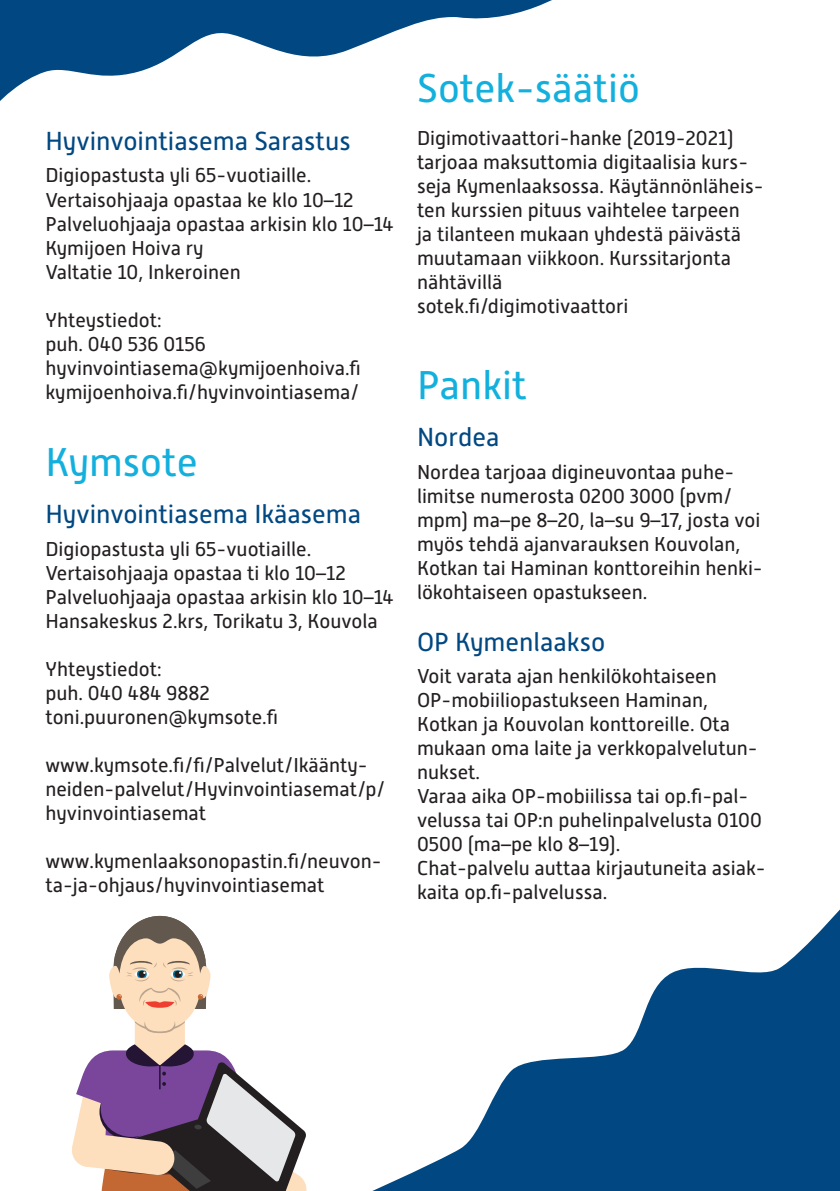
<style>
.page{position:relative;width:840px;height:1191px;background:#fff}
.page>*{position:absolute;margin:0;border:0;box-sizing:border-box;transform-origin:0 0}
.laatikko-otsikot{font:40px "Alwyn New";color:#13b0de}
.pikkuotsikot{font:26px "Alwyn New";color:#014882}
.laatikoissa{font:20px/24px "Alwyn New";color:#231f20}
</style>
<div class="page">
<svg style="left:0;top:0;width:552px;height:101px"></svg>
<svg style="left:372px;top:910px;width:467px;height:281px;fill:#014882"></svg>
<svg style="left:72px;top:916px;width:235px;height:275px"></svg>
<p class="pikkuotsikot" style="left:45px;top:126px;width:307px">Hyvinvointiasema Sarastus</p>
<p class="laatikoissa" style="left:45px;top:164px;width:267px">Digiopastusta yli 65-vuotiaille.</p>
<p class="laatikoissa" style="left:45px;top:188px;width:309px">Vertaisohjaaja opastaa ke klo 10–12</p>
<p class="laatikoissa" style="left:45px;top:212px;width:350px">Palveluohjaaja opastaa arkisin klo 10–14</p>
<p class="laatikoissa" style="left:45px;top:236px;width:160px">Kymijoen Hoiva ry</p>
<p class="laatikoissa" style="left:45px;top:260px;width:197px">Valtatie 10, Inkeroinen</p>
<p class="laatikoissa" style="left:45px;top:308px;width:118px">Yhteystiedot:</p>
<p class="laatikoissa" style="left:45px;top:332px;width:162px">puh. 040 536 0156</p>
<p class="laatikoissa" style="left:45px;top:356px;width:317px">hyvinvointiasema@kymijoenhoiva.fi</p>
<p class="laatikoissa" style="left:45px;top:380px;width:315px">kymijoenhoiva.fi/hyvinvointiasema/</p>
<p class="laatikko-otsikot" style="left:45px;top:439px;width:154px">Kymsote</p>
<p class="pikkuotsikot" style="left:45px;top:499px;width:317px">Hyvinvointiasema Ikäasema</p>
<p class="laatikoissa" style="left:45px;top:537px;width:267px">Digiopastusta yli 65-vuotiaille.</p>
<p class="laatikoissa" style="left:45px;top:561px;width:302px">Vertaisohjaaja opastaa ti klo 10–12</p>
<p class="laatikoissa" style="left:45px;top:585px;width:350px">Palveluohjaaja opastaa arkisin klo 10–14</p>
<p class="laatikoissa" style="left:45px;top:609px;width:333px">Hansakeskus 2.krs, Torikatu 3, Kouvola</p>
<p class="laatikoissa" style="left:45px;top:657px;width:118px">Yhteystiedot:</p>
<p class="laatikoissa" style="left:45px;top:681px;width:166px">puh. 040 484 9882</p>
<p class="laatikoissa" style="left:45px;top:705px;width:234px">toni.puuronen@kymsote.fi</p>
<p class="laatikoissa" style="left:45px;top:753px;width:341px">www.kymsote.fi/fi/Palvelut/Ikäänty&shy;neiden-palvelut/Hyvinvointiasemat/p/ hyvinvointiasemat</p>
<p class="laatikoissa" style="left:45px;top:849px;width:337px">www.kymenlaaksonopastin.fi/neuvon&shy;ta-ja-ohjaus/hyvinvointiasemat</p>
<p class="laatikko-otsikot" style="left:417px;top:66px;width:224px">Sotek-säätiö</p>
<p class="laatikoissa" style="left:417px;top:126px;width:348px">Digimotivaattori-hanke (2019-2021) tarjoaa maksuttomia digitaalisia kurs&shy;seja Kymenlaaksossa. Käytännönläheis&shy;ten kurssien pituus vaihtelee tarpeen<br>ja tilanteen mukaan yhdestä päivästä muutamaan viikkoon. Kurssitarjonta nähtävillä</p>
<p class="laatikoissa" style="left:417px;top:294px;width:213px">sotek.fi/digimotivaattori</p>
<p class="laatikko-otsikot" style="left:417px;top:362px;width:111px">Pankit</p>
<p class="pikkuotsikot" style="left:417px;top:423px;width:84px">Nordea</p>
<p class="laatikoissa" style="left:417px;top:460px;width:347px">Nordea tarjoaa digineuvontaa puhe&shy;limitse numerosta 0200 3000 (pvm/ mpm) ma–pe 8–20, la–su 9–17, josta voi myös tehdä ajanvarauksen Kouvolan, Kotkan tai Haminan konttoreihin henki&shy;lökohtaiseen opastukseen.</p>
<p class="pikkuotsikot" style="left:417px;top:627px;width:190px">OP Kymenlaakso</p>
<p class="laatikoissa" style="left:417px;top:664px;width:342px">Voit varata ajan henkilökohtaiseen<br>OP-mobiiliopastukseen Haminan,<br>Kotkan ja Kouvolan konttoreille. Ota mukaan oma laite ja verkkopalvelutun&shy;nukset.</p>
<p class="laatikoissa" style="left:417px;top:784px;width:346px">Varaa aika OP-mobiilissa tai op.fi-pal&shy;velussa tai OP:n puhelinpalvelusta 0100<br>0500 (ma–pe klo 8–19).</p>
<p class="laatikoissa" style="left:417px;top:856px;width:350px">Chat-palvelu auttaa kirjautuneita asiak&shy;kaita op.fi-palvelussa.</p>
</div>
